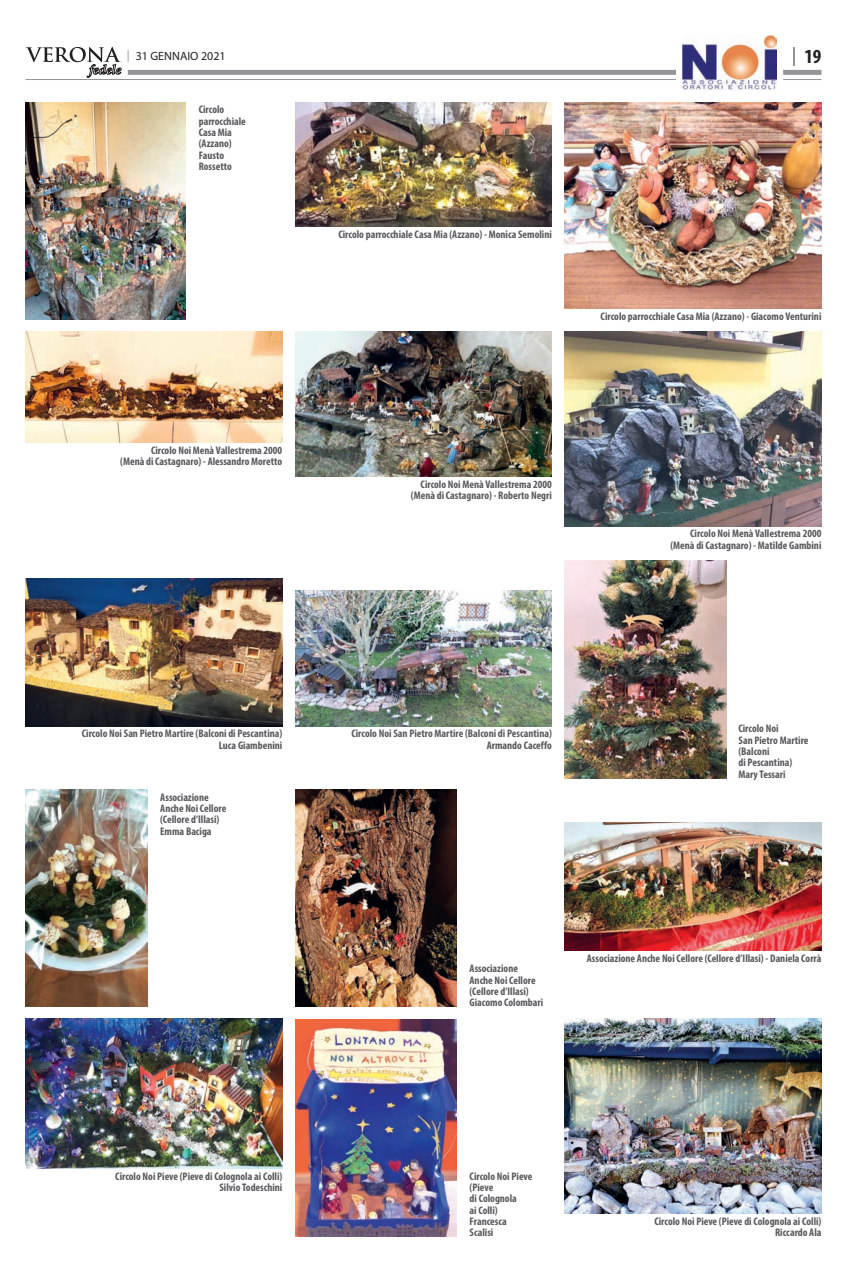
<style>
.page{position:relative;width:847px;height:1265px;background:#fff}
.page>*{position:absolute;margin:0;border:0;box-sizing:border-box;transform-origin:0 0}
.t1{font:700 condensed 20px "Myriad Pro";color:#231f20}
.t2{font:12px "Myriad Pro";color:#231f20}
.t3{font:700 condensed 11px/11.3px "Myriad Pro";color:#57585a;text-align:right}
.s1{color:#939598}
</style>
<div class="page">
<svg style="left:26px;top:47px;width:95px;height:31px"></svg>
<div style="left:128px;top:70px;width:693px;height:5px;background:#939598"></div>
<hr style="left:26px;top:79px;width:795px;height:1px;background:#939598">
<svg style="left:793px;top:48px;width:1px;height:18px"></svg>
<div style="left:675px;top:29px;width:107px;height:66px;background:#fff;border-radius:6px"></div>
<img style="left:682px;top:36px;width:93px;height:55px">
<img style="left:26px;top:102px;width:160px;height:218px">
<img style="left:295px;top:102px;width:256px;height:125px">
<img style="left:564px;top:102px;width:257px;height:206px">
<img style="left:564px;top:560px;width:162px;height:218px">
<img style="left:26px;top:789px;width:121px;height:217px">
<img style="left:295px;top:789px;width:161px;height:217px">
<img style="left:295px;top:1019px;width:161px;height:217px">
<img style="left:26px;top:1018px;width:256px;height:150px">
<img style="left:564px;top:1018px;width:257px;height:195px">
<img style="left:564px;top:822px;width:257px;height:128px">
<img style="left:26px;top:331px;width:256px;height:111px">
<img style="left:295px;top:331px;width:256px;height:145px">
<img style="left:564px;top:331px;width:257px;height:195px">
<img style="left:26px;top:578px;width:256px;height:148px">
<img style="left:295px;top:590px;width:256px;height:136px">
<p class="t2" style="left:127px;top:48px;width:100px"><span class="s1">|</span> 31 GENNAIO 2021</p>
<h1 class="t1" style="left:804px;top:44px;width:19px">19</h1>
<p class="t3" style="left:199px;top:104px;width:49px;text-align:left">Circolo parrocchiale<br>Casa Mia (Azzano)<br>Fausto<br>Rossetto</p>
<p class="t3" style="left:120px;top:444px;width:163px">Circolo Noi Menà Vallestrema 2000<br>(Menà di Castagnaro) - Alessandro Moretto</p>
<p class="t3" style="left:338px;top:228px;width:215px">Circolo parrocchiale Casa Mia (Azzano) - Monica Semolini</p>
<p class="t3" style="left:600px;top:311px;width:222px">Circolo parrocchiale Casa Mia (Azzano) - Giacomo Venturini</p>
<p class="t3" style="left:410px;top:478px;width:142px">Circolo Noi Menà Vallestrema 2000 (Menà di Castagnaro) - Roberto Negri</p>
<p class="t3" style="left:670px;top:528px;width:152px">Circolo Noi Menà Vallestrema 2000 (Menà di Castagnaro) - Matilde Gambini</p>
<p class="t3" style="left:82px;top:727px;width:202px">Circolo Noi San Pietro Martire (Balconi di Pescantina)<br>Luca Giambenini</p>
<p class="t3" style="left:351px;top:727px;width:202px">Circolo Noi San Pietro Martire (Balconi di Pescantina)<br>Armando Caceffo</p>
<p class="t3" style="left:160px;top:791px;width:67px;text-align:left">Associazione<br>Anche Noi Cellore (Cellore d’Illasi)<br>Emma Baciga</p>
<p class="t3" style="left:738px;top:722px;width:71px;text-align:left">Circolo Noi<br>San Pietro Martire (Balconi<br>di Pescantina)<br>Mary Tessari</p>
<p class="t3" style="left:469px;top:962px;width:75px;text-align:left">Associazione<br>Anche Noi Cellore (Cellore d’Illasi)<br>Giacomo Colombari</p>
<p class="t3" style="left:586px;top:951px;width:236px">Associazione Anche Noi Cellore (Cellore d’Illasi) - Daniela Corrà</p>
<p class="t3" style="left:115px;top:1170px;width:168px">Circolo Noi Pieve (Pieve di Colognola ai Colli)<br>Silvio Todeschini</p>
<p class="t3" style="left:469px;top:1169px;width:64px;text-align:left">Circolo Noi Pieve (Pieve<br>di Colognola<br>ai Colli)<br>Francesca<br>Scalisi</p>
<p class="t3" style="left:654px;top:1214px;width:168px">Circolo Noi Pieve (Pieve di Colognola ai Colli)<br>Riccardo Ala</p>
</div>
